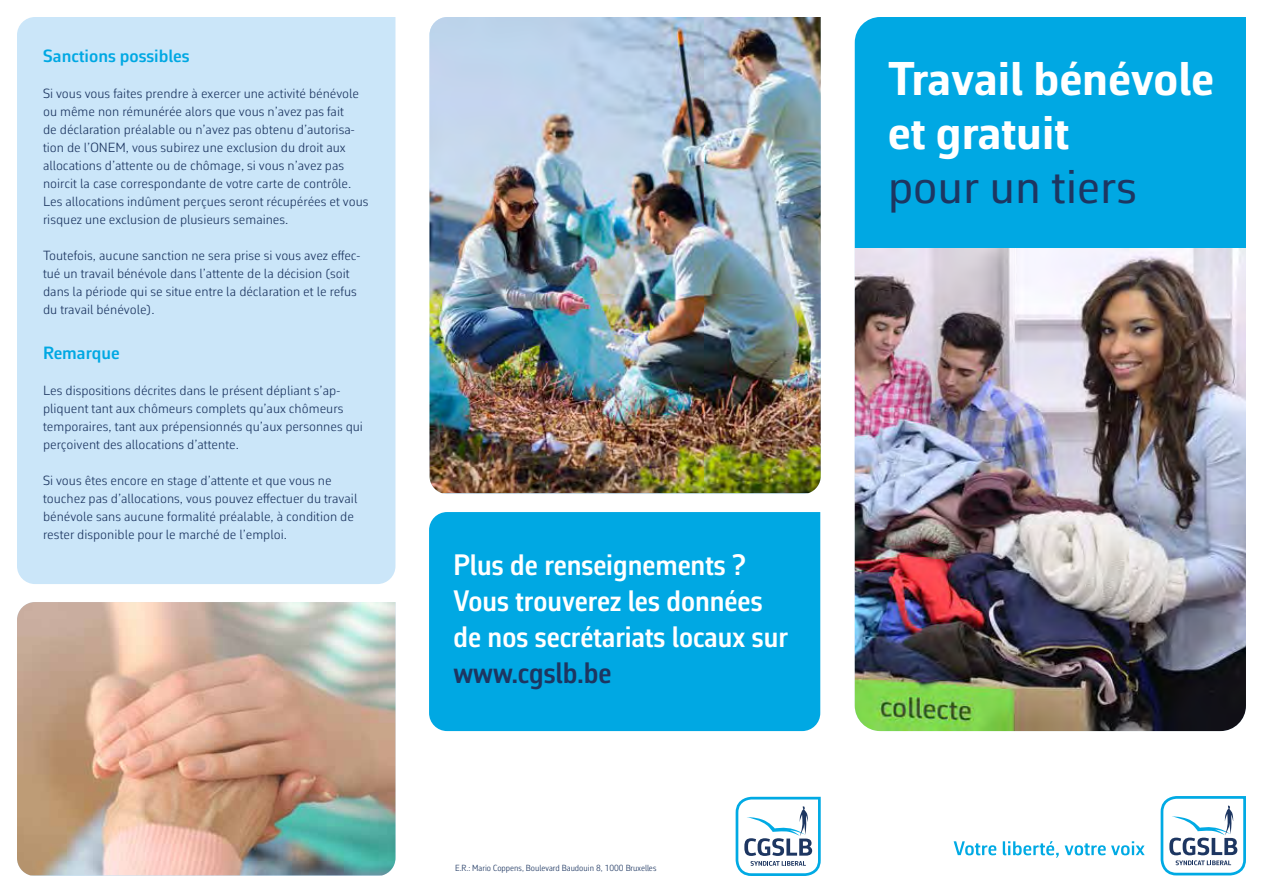
<style>
.page{position:relative;width:1263px;height:893px;background:#fff}
.page>*{position:absolute;margin:0;border:0;box-sizing:border-box;transform-origin:0 0}
.t1{font:700 48px/54px "Corbeau Pro";color:#fff}
.t2{font:48px "Corbeau Pro";color:#1d3661}
.t3{font:600 30px/36px "Corbeau Con Pro";color:#fff}
.t4{font:600 30px "Corbeau Con Pro";color:#1d3661}
.t5{font:600 18px "Corbeau Pro";color:#00a8e3}
.t6{font:300 13.5px/18px "Corbeau Pro";color:#1d3661}
.t7{font:300 9px "Corbeau Con Pro";color:#1d3661}
</style>
<div class="page">
<svg style="left:1160px;top:796px;width:86px;height:79px"></svg>
<svg style="left:954px;top:841px;width:42px;height:14px"></svg>
<svg style="left:1003px;top:841px;width:142px;height:17px"></svg>
<div style="left:17px;top:17px;width:378px;height:567px;background:#cbe6f9"></div>
<img style="left:429px;top:17px;width:392px;height:476px">
<div style="left:855px;top:17px;width:391px;height:231px;background:#00a8e3"></div>
<img style="left:855px;top:248px;width:391px;height:483px">
<svg style="left:736px;top:797px;width:85px;height:79px"></svg>
<div style="left:429px;top:512px;width:391px;height:219px;background:#00a8e3"></div>
<img style="left:17px;top:602px;width:378px;height:273px">
<h3 class="t5" style="left:43px;top:44px;width:148px">Sanctions possibles</h3>
<p class="t6" style="left:43px;top:84px;width:327px">Si vous vous faites prendre à exercer une activité bénévole ou même non rémunérée alors que vous n’avez pas fait<br>de déclaration préalable ou n’avez pas obtenu d’autorisa&shy;tion de l’ONEM, vous subirez une exclusion du droit aux allocations d’attente ou de chômage, si vous n’avez pas noircit la case correspondante de votre carte de contrôle.<br>Les allocations indûment perçues seront récupérées et vous risquez une exclusion de plusieurs semaines.</p>
<p class="t6" style="left:43px;top:246px;width:319px">Toutefois, aucune sanction ne sera prise si vous avez effec&shy;tué un travail bénévole dans l’attente de la décision (soit dans la période qui se situe entre la déclaration et le refus du travail bénévole).</p>
<h3 class="t5" style="left:43px;top:341px;width:78px">Remarque</h3>
<p class="t6" style="left:43px;top:381px;width:321px">Les dispositions décrites dans le présent dépliant s’ap&shy;pliquent tant aux chômeurs complets qu’aux chômeurs temporaires, tant aux prépensionnés qu’aux personnes qui perçoivent des allocations d’attente.</p>
<p class="t6" style="left:43px;top:471px;width:316px">Si vous êtes encore en stage d’attente et que vous ne touchez pas d’allocations, vous pouvez effectuer du travail bénévole sans aucune formalité préalable, à condition de rester disponible pour le marché de l’emploi.</p>
<h2 class="t3" style="left:453px;top:546px;width:336px">Plus de renseignements ?<br>Vous trouverez les données de nos secrétariats locaux sur</h2>
<h2 class="t4" style="left:453px;top:653px;width:159px">www.cgslb.be</h2>
<p class="t7" style="left:455px;top:862px;width:203px">E.R.: Mario Coppens, Boulevard Baudouin 8, 1000 Bruxelles</p>
<h1 class="t1" style="left:888px;top:51px;width:328px">Travail bénévole et gratuit</h1>
<h1 class="t2" style="left:888px;top:154px;width:251px">pour un tiers</h1>
</div>
